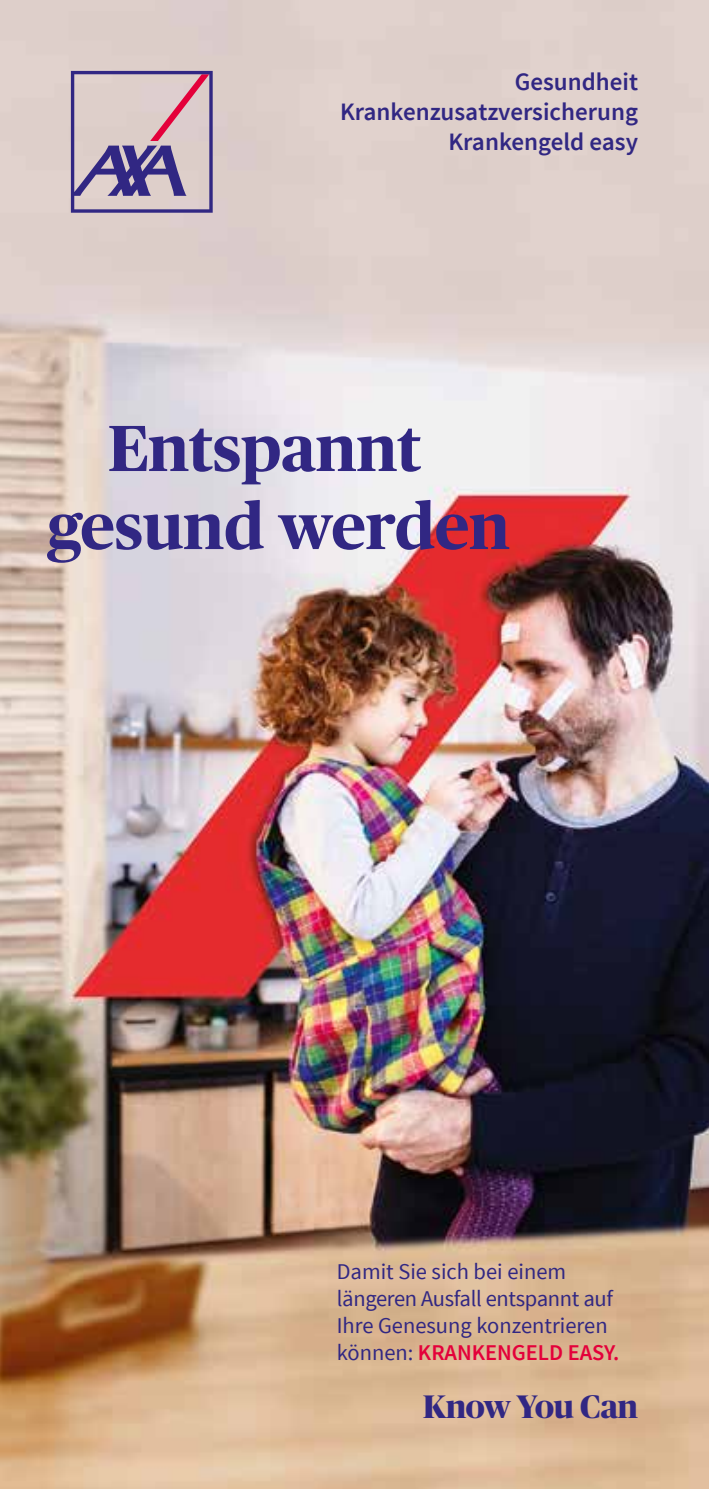
<style>
.page{position:relative;width:709px;height:1489px;background:#fff}
.page>*{position:absolute;margin:0;border:0;box-sizing:border-box;transform-origin:0 0}
.t1{font:700 65px/78px "Publico";color:#312783;text-align:center}
.t2{font:700 32.5px "Publico Banner";letter-spacing:-.01em;color:#312783}
.t3{font:600 25px/30px "Source Sans Pro";color:#312783;text-align:right}
.t4{font:22.5px/27px "Source Sans Pro";color:#312783}
.s1{font-weight:600;color:#e4003a}
</style>
<div class="page">
<img style="left:0;top:0;width:709px;height:1488px">
<svg style="left:71px;top:71px;width:142px;height:142px;background:#b6a3b6"></svg>
<p class="t3" style="left:340px;top:67px;width:299px">Gesundheit<br>Krankenzusatzversicherung<br>Krankengeld easy</p>
<h1 class="t1" style="left:48px;top:409px;width:463px">Entspannt gesund werden</h1>
<p class="t4" style="left:337px;top:1257px;width:284px">Damit Sie sich bei einem längeren Ausfall entspannt auf<br>Ihre Genesung konzentrieren können: <span class="s1">KRANKENGELD EASY.</span></p>
<h2 class="t2" style="left:423px;top:1383px;width:216px">Know You Can</h2>
</div>
